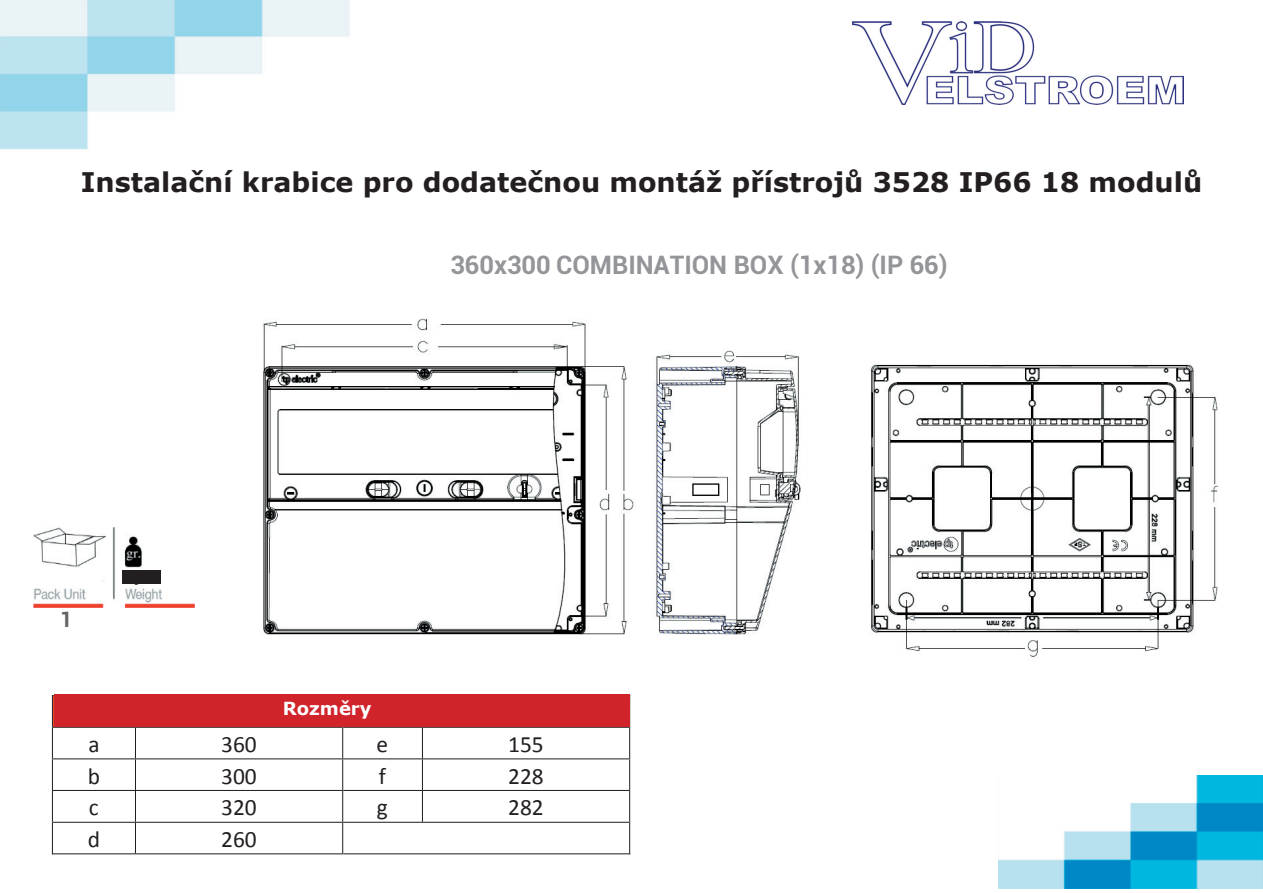
<style>
.page{position:relative;width:1263px;height:893px;background:#fff}
.page>*{position:absolute;margin:0;border:0;box-sizing:border-box;transform-origin:0 0}
.t1{font:700 27px "Verdana";color:#231f20}
.t2{font:700 25.5px "Roboto";color:#939598}
.t3{font:23.4px "Calibri";color:#231f20}
.t4{font:700 21.15px "Roboto";color:#636366}
.t5{font:700 18px "Verdana";color:#fff}
</style>
<div class="page">
<img style="left:0;top:0;width:350px;height:150px">
<img style="left:999px;top:775px;width:263px;height:113px">
<img style="left:33px;top:527px;width:162px;height:80px">
<hr style="left:53px;top:695px;width:576px;height:1px;background:#231f20">
<hr style="left:52px;top:696px;width:1px;height:31px;background:#231f20">
<hr style="left:629px;top:696px;width:1px;height:31px;background:#231f20">
<hr style="left:53px;top:727px;width:82px;height:1px;background:#231f20">
<hr style="left:136px;top:727px;width:206px;height:1px;background:#231f20">
<hr style="left:343px;top:727px;width:79px;height:1px;background:#231f20">
<hr style="left:423px;top:727px;width:206px;height:1px;background:#231f20">
<hr style="left:52px;top:728px;width:1px;height:30px;background:#231f20">
<hr style="left:135px;top:728px;width:1px;height:30px;background:#231f20">
<hr style="left:342px;top:728px;width:1px;height:30px;background:#231f20">
<hr style="left:422px;top:728px;width:1px;height:30px;background:#231f20">
<hr style="left:629px;top:728px;width:1px;height:30px;background:#231f20">
<hr style="left:53px;top:758px;width:82px;height:1px;background:#231f20">
<hr style="left:136px;top:758px;width:206px;height:1px;background:#231f20">
<hr style="left:343px;top:758px;width:79px;height:1px;background:#231f20">
<hr style="left:423px;top:758px;width:206px;height:1px;background:#231f20">
<hr style="left:52px;top:759px;width:1px;height:31px;background:#231f20">
<hr style="left:135px;top:759px;width:1px;height:31px;background:#231f20">
<hr style="left:342px;top:759px;width:1px;height:31px;background:#231f20">
<hr style="left:422px;top:759px;width:1px;height:31px;background:#231f20">
<hr style="left:629px;top:759px;width:1px;height:31px;background:#231f20">
<hr style="left:53px;top:790px;width:82px;height:1px;background:#231f20">
<hr style="left:136px;top:790px;width:206px;height:1px;background:#231f20">
<hr style="left:343px;top:790px;width:79px;height:1px;background:#231f20">
<hr style="left:423px;top:790px;width:206px;height:1px;background:#231f20">
<hr style="left:52px;top:791px;width:1px;height:31px;background:#231f20">
<hr style="left:135px;top:791px;width:1px;height:31px;background:#231f20">
<hr style="left:342px;top:791px;width:1px;height:31px;background:#231f20">
<hr style="left:422px;top:791px;width:1px;height:31px;background:#231f20">
<hr style="left:629px;top:791px;width:1px;height:31px;background:#231f20">
<hr style="left:53px;top:822px;width:82px;height:1px;background:#231f20">
<hr style="left:136px;top:822px;width:206px;height:1px;background:#231f20">
<hr style="left:343px;top:822px;width:79px;height:1px;background:#231f20">
<hr style="left:423px;top:822px;width:206px;height:1px;background:#231f20">
<hr style="left:52px;top:823px;width:1px;height:30px;background:#231f20">
<hr style="left:53px;top:853px;width:82px;height:1px;background:#231f20">
<hr style="left:135px;top:823px;width:1px;height:30px;background:#231f20">
<hr style="left:136px;top:853px;width:206px;height:1px;background:#231f20">
<hr style="left:342px;top:823px;width:1px;height:30px;background:#231f20">
<hr style="left:343px;top:853px;width:286px;height:1px;background:#231f20">
<hr style="left:629px;top:823px;width:1px;height:30px;background:#231f20">
<img style="left:263px;top:318px;width:955px;height:339px">
<div style="left:54px;top:694px;width:575px;height:33px;background:#d1232a"></div>
<img style="left:853px;top:21px;width:330px;height:84px">
<div style="left:31px;top:568px;width:71px;height:17px;background:#fff"></div>
<div style="left:122px;top:571px;width:38px;height:13px;background:#231f20"></div>
<p class="t1" style="left:81px;top:163px;width:1123px">Instalační krabice pro dodatečnou montáž přístrojů 3528 IP66 18 modulů</p>
<p class="t2" style="left:450px;top:247px;width:499px">360x300 COMBINATION BOX (1x18) (IP 66)</p>
<p class="t4" style="left:60px;top:605px;width:14px">1</p>
<p class="t5" style="left:283px;top:696px;width:90px">Rozměry</p>
<p class="t3" style="left:88px;top:728px;width:13px">a</p>
<p class="t3" style="left:221px;top:728px;width:37px">360</p>
<p class="t3" style="left:377px;top:728px;width:13px">e</p>
<p class="t3" style="left:508px;top:728px;width:37px">155</p>
<p class="t3" style="left:88px;top:760px;width:14px">b</p>
<p class="t3" style="left:221px;top:760px;width:37px">300</p>
<p class="t3" style="left:379px;top:760px;width:9px">f</p>
<p class="t3" style="left:508px;top:760px;width:37px">228</p>
<p class="t3" style="left:89px;top:791px;width:11px">c</p>
<p class="t3" style="left:221px;top:791px;width:37px">320</p>
<p class="t3" style="left:377px;top:791px;width:13px">g</p>
<p class="t3" style="left:508px;top:791px;width:37px">282</p>
<p class="t3" style="left:88px;top:823px;width:14px">d</p>
<p class="t3" style="left:221px;top:823px;width:37px">260</p>
</div>
